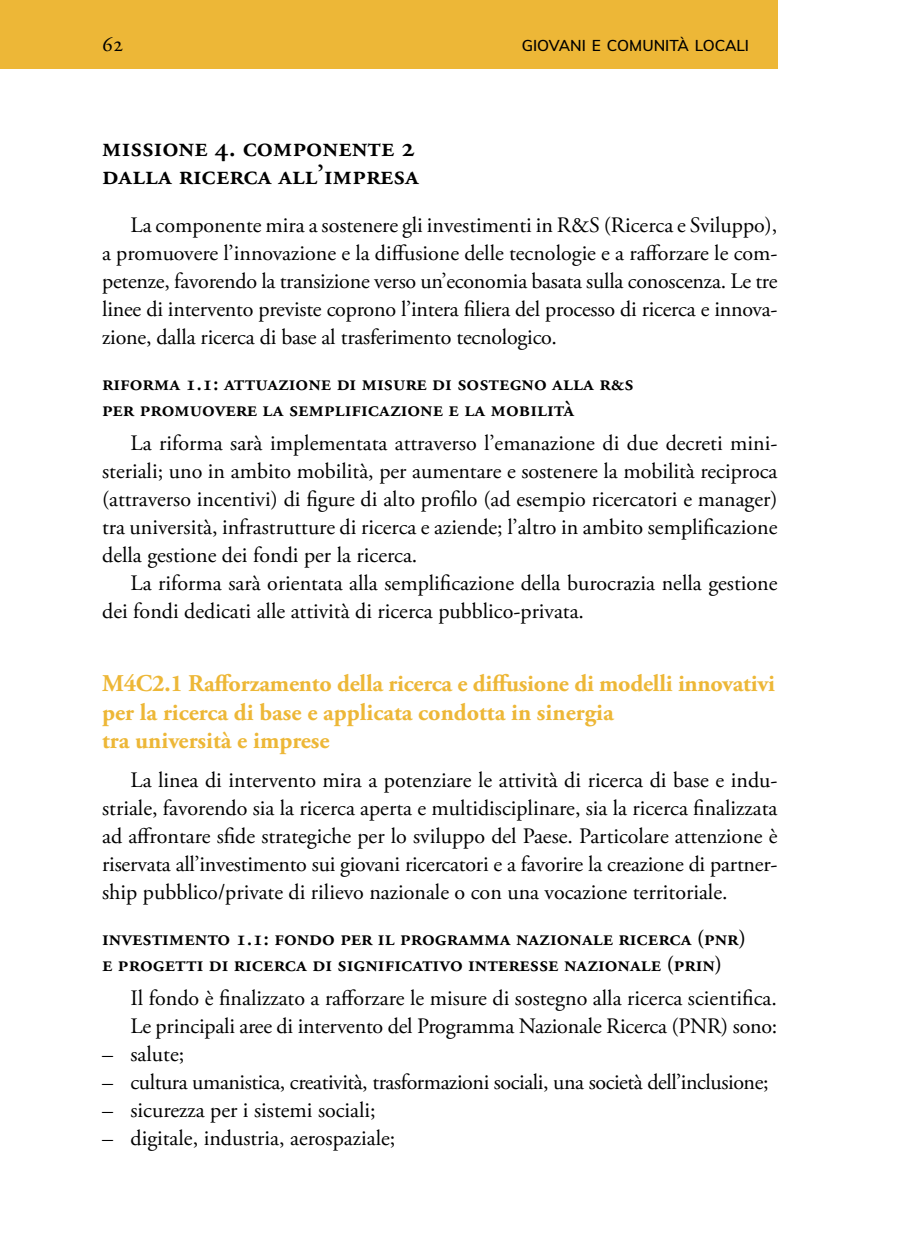
<style>
.page{position:relative;width:908px;height:1248px;background:#fff}
.page>*{position:absolute;margin:0;border:0;box-sizing:border-box;transform-origin:0 0}
.t1{font:600 28px/28px "Adobe Garamond Pro";color:#000}
.t2{font:700 24px/28px "Adobe Garamond Pro";color:#edb737}
.t3{font:22px/28px "Adobe Garamond Pro";color:#000;text-align:justify}
.t4{font:600 22px/26px "Adobe Garamond Pro";color:#000}
.t5{font:22px "Adobe Garamond Pro";letter-spacing:-.02em;color:#000}
.t6{font:600 15.4px "Muli";color:#000}
</style>
<div class="page">
<div style="left:0;top:0;width:777px;height:68px;background:#edb737"></div>
<p class="t3" style="left:102px;top:30px;width:23px">62</p>
<p class="t6" style="left:521px;top:34px;width:229px">GIOVANI E COMUNITÀ LOCALI</p>
<p class="t1" style="left:102px;top:134px;width:318px">missione 4. componente 2 dalla ricerca all’impresa</p>
<p class="t3" style="left:102px;top:212px;width:676px;text-indent:28px">La componente mira a sostenere gli investimenti in R&amp;S (Ricerca e Sviluppo), a promuovere l’innovazione e la diffusione delle tecnologie e a rafforzare le com&shy;petenze, favorendo la transizione verso un’economia basata sulla conoscenza. Le tre linee di intervento previste coprono l’intera filiera del processo di ricerca e innova&shy;zione, dalla ricerca di base al trasferimento tecnologico.</p>
<p class="t4" style="left:102px;top:370px;width:532px">riforma 1.1: attuazione di misure di sostegno alla r&amp;s per promuovere la semplificazione e la mobilità</p>
<p class="t3" style="left:102px;top:430px;width:676px;text-indent:28px">La riforma sarà implementata attraverso l’emanazione di due decreti mini&shy;steriali; uno in ambito mobilità, per aumentare e sostenere la mobilità reciproca (attraverso incentivi) di figure di alto profilo (ad esempio ricercatori e manager) tra università, infrastrutture di ricerca e aziende; l’altro in ambito semplificazione della gestione dei fondi per la ricerca.</p>
<p class="t3" style="left:102px;top:570px;width:676px;text-indent:28px">La riforma sarà orientata alla semplificazione della burocrazia nella gestione dei fondi dedicati alle attività di ricerca pubblico-privata.</p>
<p class="t2" style="left:102px;top:670px;width:674px">M4C2.1 Rafforzamento della ricerca e diffusione di modelli innovativi per la ricerca di base e applicata condotta in sinergia<br>tra università e imprese</p>
<p class="t3" style="left:102px;top:766px;width:676px;text-indent:28px">La linea di intervento mira a potenziare le attività di ricerca di base e indu&shy;striale, favorendo sia la ricerca aperta e multidisciplinare, sia la ricerca finalizzata ad affrontare sfide strategiche per lo sviluppo del Paese. Particolare attenzione è riservata all’investimento sui giovani ricercatori e a favorire la creazione di partner&shy;ship pubblico/private di rilievo nazionale o con una vocazione territoriale.</p>
<p class="t4" style="left:102px;top:925px;width:645px">investimento 1.1: fondo per il programma nazionale ricerca (pnr) e progetti di ricerca di significativo interesse nazionale (prin)</p>
<p class="t3" style="left:130px;top:984px;width:648px">Il fondo è finalizzato a rafforzare le misure di sostegno alla ricerca scientifica.<br>Le principali aree di intervento del Programma Nazionale Ricerca (PNR) sono:</p>
<p class="t3" style="left:102px;top:1040px;width:83px">– salute;</p>
<p class="t5" style="left:102px;top:1068px;width:667px">– cultura umanistica, creatività, trasformazioni sociali, una società dell’inclusione;</p>
<p class="t3" style="left:102px;top:1096px;width:275px">– sicurezza per i sistemi sociali;</p>
<p class="t3" style="left:102px;top:1124px;width:294px">– digitale, industria, aerospaziale;</p>
</div>
